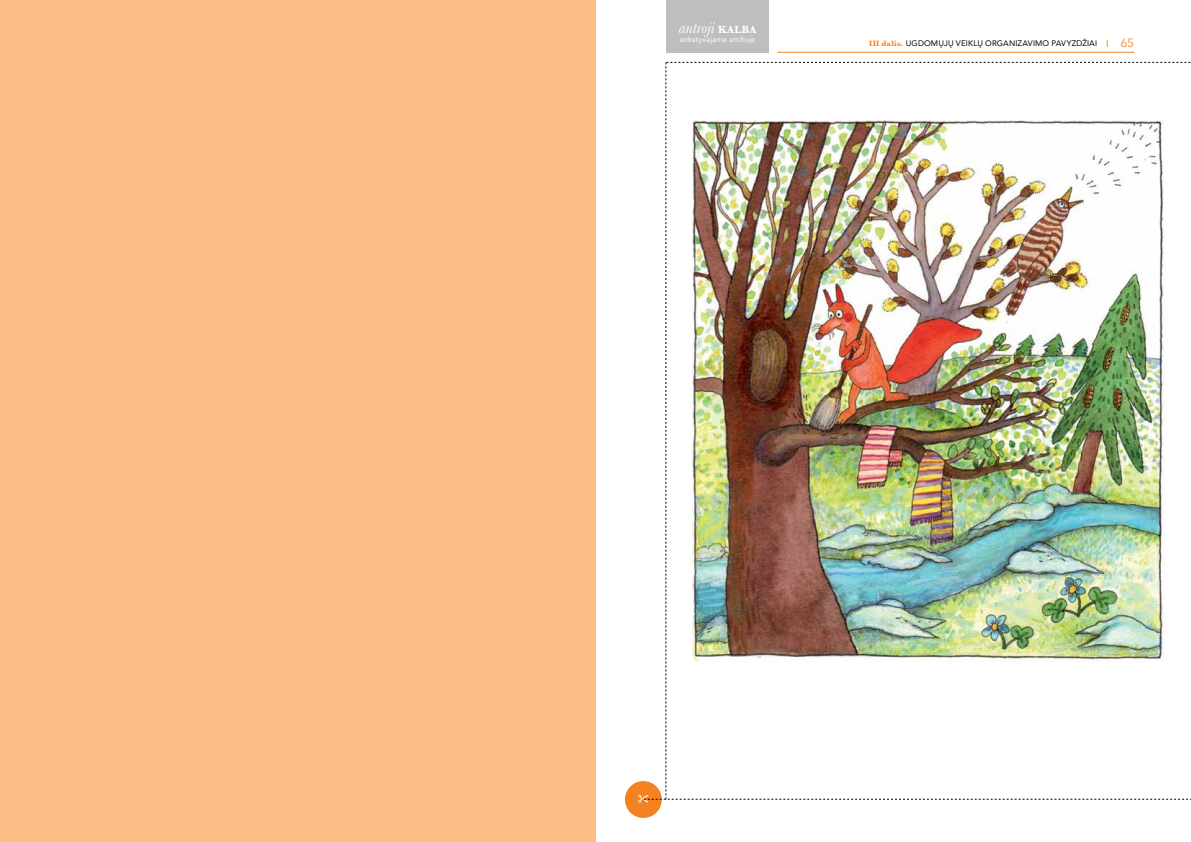
<style>
.page{position:relative;width:1191px;height:842px;background:#fff}
.page>*{position:absolute;margin:0;border:0;box-sizing:border-box;transform-origin:0 0}
.t1{font:italic 16.2px "Baskerville";letter-spacing:.005em;color:#fff}
.t2{font:8px "Avenir";letter-spacing:.02em;color:#000}
.t3{font:7.6px "Avenir";letter-spacing:.02em;color:#fff}
.s1{font-weight:700;font-style:normal;font-size:10.8px}
.s2{font-family:"Baskerville";font-weight:700;color:#f58220}
.s3{font-size:10px;color:#f58220}
.s4{font-family:"Avenir Next";font-size:12px;color:#f58220}
</style>
<div class="page">
<div style="left:666px;top:0;width:103px;height:53px;background:#bcbec0"></div>
<hr style="left:777px;top:52px;width:357px;height:1px;background:#f58220">
<div style="left:625px;top:781px;width:37px;height:37px;background:#f58220;border-radius:50%"></div>
<div style="left:0;top:0;width:595px;height:842px;background:#fcbc86"></div>
<img style="left:638px;top:62px;width:553px;height:741px">
<h1 class="t1" style="left:679px;top:17px;width:79px">antroji <span class="s1">KALBA</span></h1>
<p class="t3" style="left:680px;top:33px;width:77px">ankstyvajame amžiuje</p>
<p class="t2" style="left:869px;top:37px;width:267px"><span class="s2">III dalis.</span> UGDOMŲJŲ VEIKLŲ ORGANIZAVIMO PAVYZDŽIAI <span class="s3">I</span> <span class="s4">65</span></p>
</div>
